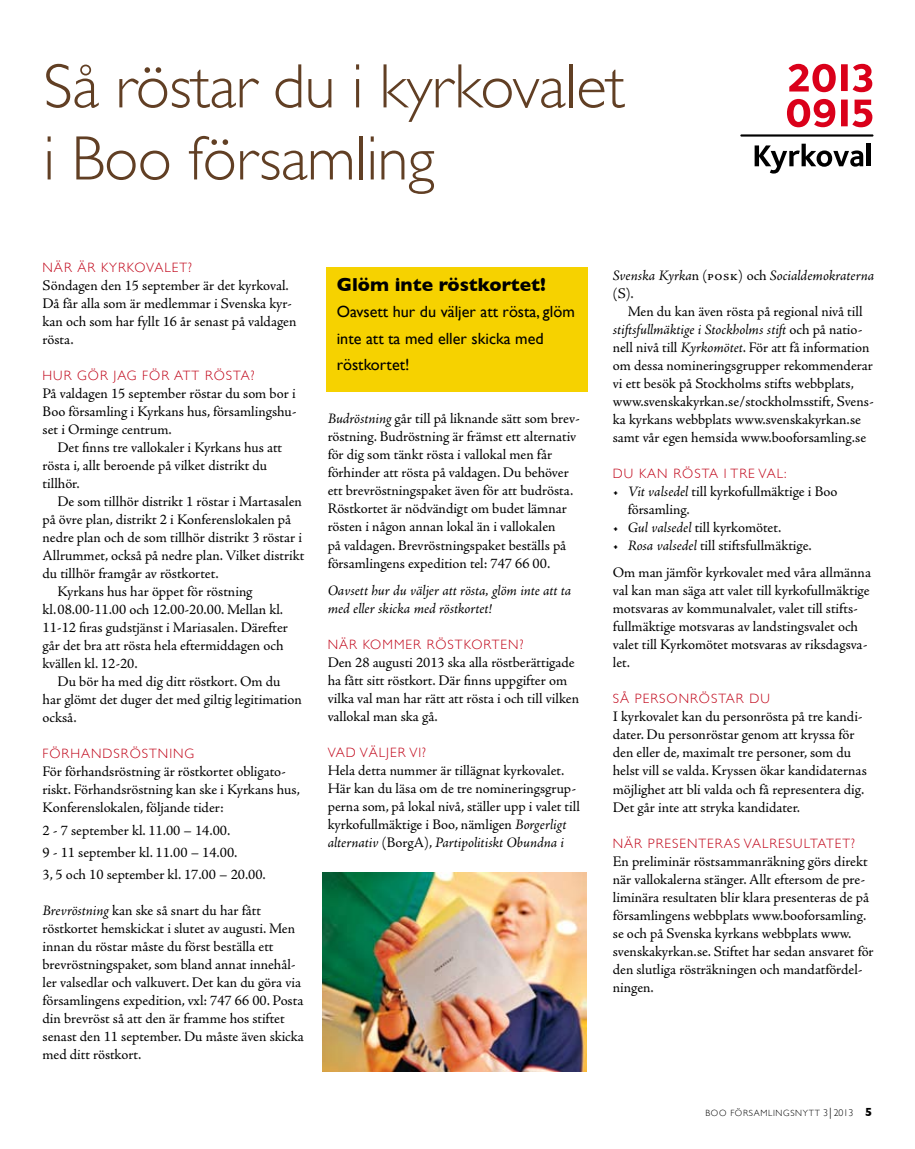
<style>
.page{position:relative;width:915px;height:1149px;background:#fff}
.page>*{position:absolute;margin:0;border:0;box-sizing:border-box;transform-origin:0 0}
.t1{font:300 63px/72px "Gill Sans";letter-spacing:-.01em;color:#613f24}
.t2{font:700 19.05px "Gill Sans";color:#000}
.t3{font:16.2px/26.4px "Gill Sans";color:#000}
.t4{font:14.7px/18px "Adobe Jenson Pro";color:#000}
.t5{font:italic 14.7px/18px "Adobe Jenson Pro";letter-spacing:-.005em;color:#000}
.t6{font:300 13.5px "Gill Sans";letter-spacing:.075em;color:#c00418}
.t7{font:300 9px "Gill Sans";letter-spacing:.075em;color:#000}
.s1{font-style:italic}
.s2{font-style:normal}
.s3{font-size:9.75px}
.s4{font-size:12px}
.s5{font-weight:700;font-size:12px}
</style>
<div class="page">
<svg style="left:788px;top:64px;width:47px;height:28px"></svg>
<div style="left:840px;top:99px;width:7px;height:27px;background:#da001a"></div>
<div style="left:840px;top:64px;width:7px;height:27px;background:#da001a"></div>
<svg style="left:852px;top:64px;width:20px;height:28px"></svg>
<svg style="left:787px;top:99px;width:48px;height:28px"></svg>
<svg style="left:852px;top:100px;width:20px;height:27px"></svg>
<svg style="left:754px;top:144px;width:108px;height:29px"></svg>
<div style="left:865px;top:144px;width:5px;height:22px;background:#000"></div>
<hr style="left:740px;top:134px;width:133px;height:2px;background:#000">
<img style="left:322px;top:872px;width:264px;height:199px">
<div style="left:326px;top:266px;width:261px;height:125px;background:#f6d200"></div>
<h1 class="t1" style="left:43px;top:50px;width:584px">SÅ RÖSTAR DU I KYRKOVALET<br>I BOO FÖRSAMLING</h1>
<p class="t6" style="left:43px;top:259px;width:151px">NÄR ÄR KYRKOVALET?</p>
<p class="t4" style="left:43px;top:276px;width:255px">Söndagen den 15 september är det kyrkoval.<br>Då får alla som är medlemmar i Svenska kyr&shy;kan och som har fyllt 16 år senast på valdagen rösta.</p>
<p class="t6" style="left:43px;top:367px;width:213px">HUR GÖR JAG FÖR ATT RÖSTA?</p>
<p class="t4" style="left:43px;top:384px;width:255px;text-align:justify">På valdagen 15 september röstar du som bor i Boo församling i Kyrkans hus, församlingshu&shy;set i Orminge centrum.</p>
<p class="t4" style="left:43px;top:438px;width:241px;text-indent:15px">Det finns tre vallokaler i Kyrkans hus att rösta i, allt beroende på vilket distrikt du tillhör.</p>
<p class="t4" style="left:57px;top:492px;width:246px">De som tillhör distrikt 1 röstar i Martasalen</p>
<p class="t4" style="left:43px;top:510px;width:250px">på övre plan, distrikt 2 i Konferenslokalen på</p>
<p class="t4" style="left:43px;top:528px;width:261px">nedre plan och de som tillhör distrikt 3 röstar i</p>
<p class="t4" style="left:43px;top:546px;width:263px">Allrummet, också på nedre plan. Vilket distrikt</p>
<p class="t4" style="left:43px;top:564px;width:177px">du tillhör framgår av röstkortet.</p>
<p class="t4" style="left:57px;top:582px;width:196px">Kyrkans hus har öppet för röstning</p>
<p class="t4" style="left:43px;top:600px;width:242px">kl.08.00-11.00 och 12.00-20.00. Mellan kl.</p>
<p class="t4" style="left:43px;top:618px;width:247px">11-12 firas gudstjänst i Mariasalen. Därefter</p>
<p class="t4" style="left:43px;top:636px;width:242px">går det bra att rösta hela eftermiddagen och</p>
<p class="t4" style="left:43px;top:654px;width:97px">kvällen kl. 12-20.</p>
<p class="t4" style="left:57px;top:672px;width:224px">Du bör ha med dig ditt röstkort. Om du</p>
<p class="t4" style="left:43px;top:690px;width:261px">har glömt det duger det med giltig legitimation</p>
<p class="t4" style="left:43px;top:708px;width:36px">också.</p>
<p class="t6" style="left:43px;top:745px;width:153px">FÖRHANDSRÖSTNING</p>
<p class="t4" style="left:43px;top:762px;width:259px">För förhandsröstning är röstkortet obligato&shy;riskt. Förhandsröstning kan ske i Kyrkans hus,<br>Konferenslokalen, följande tider:</p>
<p class="t4" style="left:43px;top:818px;width:225px;line-height:22.2px">2 - 7 september kl. 11.00 – 14.00.<br>9 - 11 september kl. 11.00 – 14.00.<br>3, 5 och 10 september kl. 17.00 – 20.00.</p>
<p class="t4" style="left:43px;top:901px;width:263px"><span class="s1">Brevröstning</span> kan ske så snart du har fått röstkortet hemskickat i slutet av augusti. Men innan du röstar måste du först beställa ett brevröstningspaket, som bland annat innehål&shy;ler valsedlar och valkuvert. Det kan du göra via församlingens expedition, vxl: 747 66 00. Posta din brevröst så att den är framme hos stiftet senast den 11 september. Du måste även skicka med ditt röstkort.</p>
<p class="t2" style="left:336px;top:273px;width:211px">Glöm inte röstkortet!</p>
<p class="t3" style="left:336px;top:298px;width:239px">Oavsett hur du väljer att rösta, glöm inte att ta med eller skicka med röstkortet!</p>
<p class="t4" style="left:327px;top:410px;width:254px"><span class="s1">Budröstning</span> går till på liknande sätt som brev&shy;röstning. Budröstning är främst ett alternativ för dig som tänkt rösta i vallokal men får förhinder att rösta på valdagen. Du behöver ett brevröstningspaket även för att budrösta.<br>Röstkortet är nödvändigt om budet lämnar rösten i någon annan lokal än i vallokalen<br>på valdagen. Brevröstningspaket beställs på församlingens expedition tel: 747 66 00.</p>
<p class="t5" style="left:327px;top:581px;width:245px">Oavsett hur du väljer att rösta, glöm inte att ta med eller skicka med röstkortet!</p>
<p class="t6" style="left:327px;top:636px;width:197px">NÄR KOMMER RÖSTKORTEN?</p>
<p class="t4" style="left:327px;top:653px;width:253px">Den 28 augusti 2013 ska alla röstberättigade ha fått sitt röstkort. Där finns uppgifter om vilka val man har rätt att rösta i och till vilken vallokal man ska gå.</p>
<p class="t6" style="left:327px;top:744px;width:100px">VAD VÄLJER VI?</p>
<p class="t4" style="left:327px;top:761px;width:254px">Hela detta nummer är tillägnat kyrkovalet.<br>Här kan du läsa om de tre nomineringsgrup&shy;perna som, på lokal nivå, ställer upp i valet till kyrkofullmäktige i Boo, nämligen <span class="s1">Borgerligt alternativ</span> (BorgA), <span class="s1">Partipolitiskt Obundna i</span></p>
<p class="t5" style="left:612px;top:267px;width:263px">Svenska Kyrka<span class="s2">n (posk) och</span> Socialdemokraterna <span class="s2">(S).</span></p>
<p class="t4" style="left:612px;top:303px;width:262px;text-indent:15px">Men du kan även rösta på regional nivå till <span class="s1">stiftsfullmäktige i Stockholms stift</span> och på natio&shy;nell nivå till <span class="s1">Kyrkomötet</span>. För att få information om dessa nomineringsgrupper rekommenderar vi ett besök på Stockholms stifts webbplats, www.svenskakyrkan.se/stockholmsstift, Svens&shy;ka kyrkans webbplats www.svenskakyrkan.se samt vår egen hemsida www.booforsamling.se</p>
<p class="t6" style="left:612px;top:466px;width:175px">DU KAN RÖSTA I TRE VAL:</p>
<p class="t4" style="left:627px;top:482px;width:211px;text-indent:-15px">• <span class="s1">Vit valsedel</span> till kyrkofullmäktige i Boo församling.</p>
<p class="t4" style="left:612px;top:518px;width:170px">• <span class="s1">Gul valsedel</span> till kyrkomötet.</p>
<p class="t4" style="left:612px;top:532px;width:259px;line-height:27px">• <span class="s1">Rosa valsedel</span> till stiftsfullmäktige.<br>Om man jämför kyrkovalet med våra allmänna</p>
<p class="t4" style="left:612px;top:582px;width:258px">val kan man säga att valet till kyrkofullmäktige motsvaras av kommunalvalet, valet till stifts&shy;fullmäktige motsvaras av landstingsvalet och valet till Kyrkomötet motsvaras av riksdagsva&shy;let.</p>
<p class="t6" style="left:612px;top:691px;width:158px">SÅ PERSONRÖSTAR DU</p>
<p class="t4" style="left:612px;top:707px;width:255px">I kyrkovalet kan du personrösta på tre kandi&shy;dater. Du personröstar genom att kryssa för den eller de, maximalt tre personer, som du helst vill se valda. Kryssen ökar kandidaternas möjlighet att bli valda och få representera dig.<br>Det går inte att stryka kandidater.</p>
<p class="t6" style="left:612px;top:835px;width:243px">NÄR PRESENTERAS VALRESULTATET?</p>
<p class="t4" style="left:612px;top:851px;width:262px">En preliminär röstsammanräkning görs direkt när vallokalerna stänger. Allt eftersom de pre&shy;liminära resultaten blir klara presenteras de på församlingens webbplats www.booforsamling. se och på Svenska kyrkans webbplats www. svenskakyrkan.se. Stiftet har sedan ansvaret för den slutliga rösträkningen och mandatfördel&shy;ningen.</p>
<p class="t7" style="left:705px;top:1107px;width:168px">BOO FÖRSAMLINGSNYTT <span class="s3">3</span><span class="s4">|</span> <span class="s3">2013</span> <span class="s5">5</span></p>
</div>
